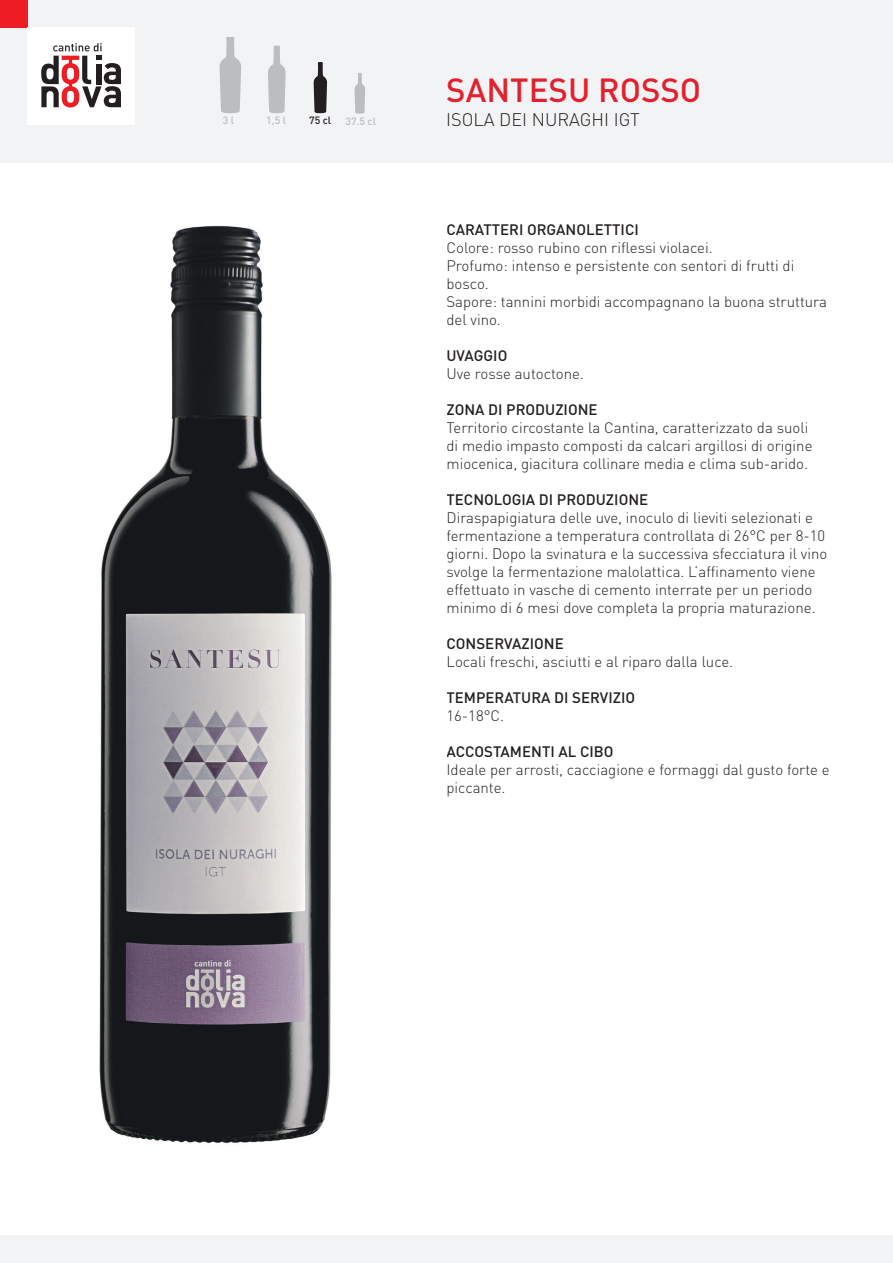
<style>
.page{position:relative;width:893px;height:1263px;background:#fff}
.page>*{position:absolute;margin:0;border:0;box-sizing:border-box;transform-origin:0 0}
.t1{font:500 33px "DIN Pro";color:#e3212e}
.t2{font:300 18px "DIN Pro";color:#231f20}
.t3{font:300 15px/18px "DIN Pro";color:#231f20}
.t4{font:500 15px "DIN Pro";color:#231f20}
.t5{font:500 10.5px "DIN Pro";color:#bcbdc0}
.t6{font:500 10.5px "DIN Pro";color:#231f20}
</style>
<div class="page">
<div style="left:0;top:0;width:893px;height:162px;background:#f2f3f4"></div>
<div style="left:0;top:1235px;width:893px;height:28px;background:#f2f3f4"></div>
<div style="left:0;top:0;width:27px;height:27px;background:#ee1d23"></div>
<div style="left:27px;top:27px;width:108px;height:98px;background:#fff"></div>
<svg style="left:41px;top:43px;width:80px;height:64px"></svg>
<svg style="left:314px;top:62px;width:13px;height:51px"></svg>
<svg style="left:268px;top:46px;width:18px;height:67px"></svg>
<svg style="left:220px;top:37px;width:21px;height:76px"></svg>
<svg style="left:355px;top:73px;width:10px;height:41px"></svg>
<img style="left:99px;top:225px;width:233px;height:919px">
<p class="t5" style="left:223px;top:114px;width:13px">3 l</p>
<p class="t5" style="left:266px;top:114px;width:21px">1,5 l</p>
<p class="t6" style="left:309px;top:114px;width:24px">75 cl</p>
<p class="t5" style="left:345px;top:114px;width:32px">37,5 cl</p>
<h1 class="t1" style="left:446px;top:68px;width:256px">SANTESU ROSSO</h1>
<p class="t2" style="left:446px;top:107px;width:195px">ISOLA DEI NURAGHI IGT</p>
<p class="t4" style="left:446px;top:219px;width:194px">CARATTERI ORGANOLETTICI</p>
<p class="t3" style="left:446px;top:238px;width:382px">Colore: rosso rubino con riflessi violacei.<br>Profumo: intenso e persistente con sentori di frutti di bosco.<br>Sapore: tannini morbidi accompagnano la buona struttura del vino.</p>
<p class="t4" style="left:446px;top:345px;width:62px">UVAGGIO</p>
<p class="t3" style="left:446px;top:364px;width:139px">Uve rosse autoctone.</p>
<p class="t4" style="left:446px;top:399px;width:153px">ZONA DI PRODUZIONE</p>
<p class="t3" style="left:446px;top:418px;width:367px">Territorio circostante la Cantina, caratterizzato da suoli di medio impasto composti da calcari argillosi di origine miocenica, giacitura collinare media e clima sub-arido.</p>
<p class="t4" style="left:446px;top:489px;width:203px">TECNOLOGIA DI PRODUZIONE</p>
<p class="t3" style="left:446px;top:508px;width:382px">Diraspapigiatura delle uve, inoculo di lieviti selezionati e fermentazione a temperatura controllata di 26°C per 8-10 giorni. Dopo la svinatura e la successiva sfecciatura il vino svolge la fermentazione malolattica. L’affinamento viene effettuato in vasche di cemento interrate per un periodo minimo di 6 mesi dove completa la propria maturazione.</p>
<p class="t4" style="left:446px;top:633px;width:119px">CONSERVAZIONE</p>
<p class="t3" style="left:446px;top:652px;width:288px">Locali freschi, asciutti e al riparo dalla luce.</p>
<p class="t4" style="left:446px;top:687px;width:190px">TEMPERATURA DI SERVIZIO</p>
<p class="t3" style="left:446px;top:706px;width:59px">16-18°C.</p>
<p class="t4" style="left:446px;top:741px;width:169px">ACCOSTAMENTI AL CIBO</p>
<p class="t3" style="left:446px;top:760px;width:385px">Ideale per arrosti, cacciagione e formaggi dal gusto forte e piccante.</p>
</div>
